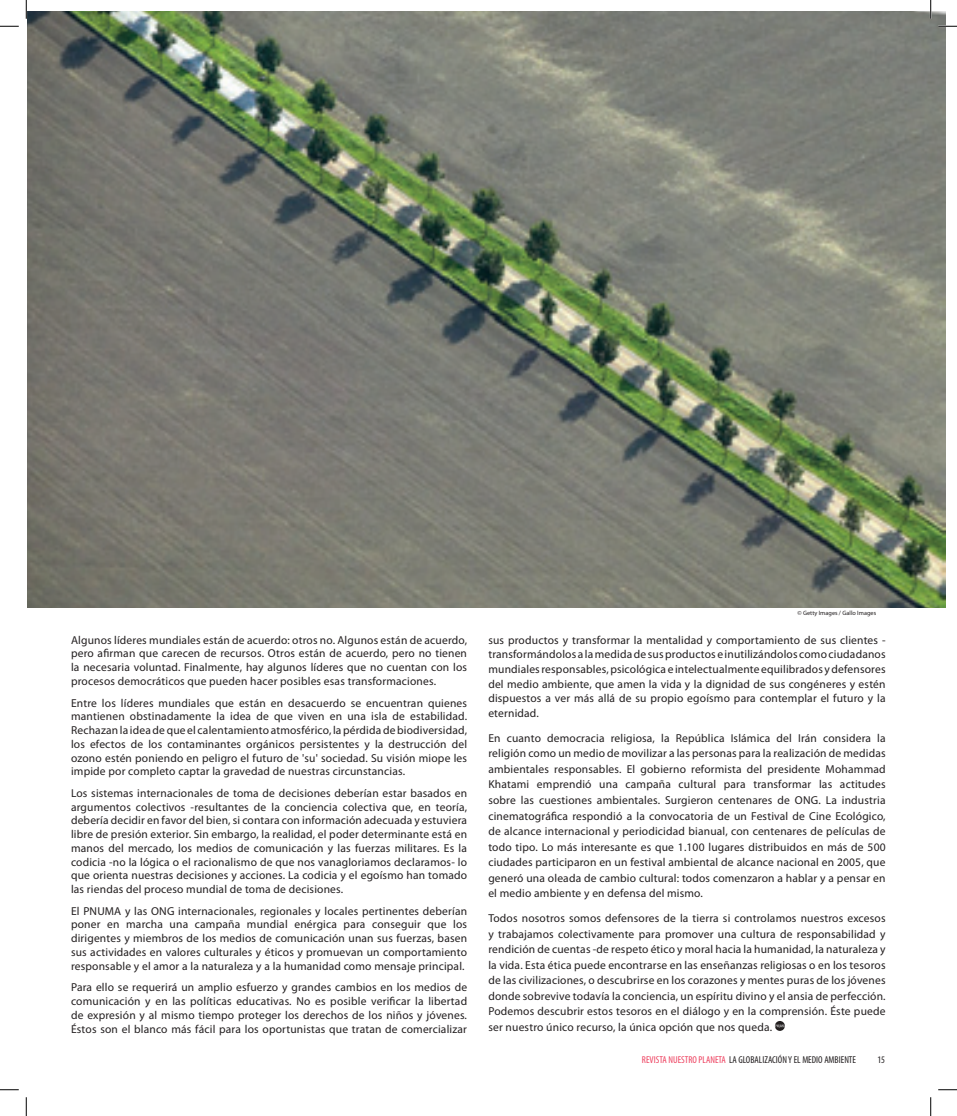
<style>
.page{position:relative;width:957px;height:1116px;background:#fff}
.page>*{position:absolute;margin:0;border:0;box-sizing:border-box;transform-origin:0 0}
.t1{font:11.5px/13.8px "Myriad Pro";letter-spacing:.015em;color:#231f20;text-align:justify}
.t2{font:condensed 10px "Myriad Pro";color:#231f20}
.t3{font:6.25px "Myriad Pro";color:#231f20}
.s1{color:#ee4260}
</style>
<div class="page">
<svg style="left:774px;top:1021px;width:10px;height:9px"></svg>
<svg style="left:775px;top:1024px;width:9px;height:3px"></svg>
<img style="left:27px;top:11px;width:917px;height:597px">
<svg style="left:0;top:25px;width:19px;height:2px"></svg>
<svg style="left:937px;top:25px;width:19px;height:2px"></svg>
<svg style="left:0;top:1089px;width:19px;height:1px"></svg>
<svg style="left:938px;top:1089px;width:18px;height:1px"></svg>
<svg style="left:25px;top:0;width:2px;height:19px"></svg>
<svg style="left:25px;top:1097px;width:2px;height:18px"></svg>
<svg style="left:929px;top:0;width:2px;height:19px"></svg>
<svg style="left:930px;top:1097px;width:1px;height:18px"></svg>
<p class="t1" style="left:71px;top:633px;width:397px">Algunos líderes mundiales están de acuerdo: otros no. Algunos están de acuerdo, pero afirman que carecen de recursos. Otros están de acuerdo, pero no tienen la necesaria voluntad. Finalmente, hay algunos líderes que no cuentan con los procesos democráticos que pueden hacer posibles esas transformaciones.</p>
<p class="t1" style="left:71px;top:695px;width:397px">Entre los líderes mundiales que están en desacuerdo se encuentran quienes mantienen obstinadamente la idea de que viven en una isla de estabilidad.<br>Rechazan la idea de que el calentamiento atmosférico, la pérdida de biodiversidad, los efectos de los contaminantes orgánicos persistentes y la destrucción del ozono estén poniendo en peligro el futuro de 'su' sociedad. Su visión miope les impide por completo captar la gravedad de nuestras circunstancias.</p>
<p class="t1" style="left:71px;top:786px;width:397px">Los sistemas internacionales de toma de decisiones deberían estar basados en argumentos colectivos -resultantes de la conciencia colectiva que, en teoría, debería decidir en favor del bien, si contara con información adecuada y estuviera libre de presión exterior. Sin embargo, la realidad, el poder determinante está en manos del mercado, los medios de comunicación y las fuerzas militares. Es la codicia -no la lógica o el racionalismo de que nos vanagloriamos declaramos- lo que orienta nuestras decisiones y acciones. La codicia y el egoísmo han tomado las riendas del proceso mundial de toma de decisiones.</p>
<p class="t1" style="left:71px;top:903px;width:397px">El PNUMA y las ONG internacionales, regionales y locales pertinentes deberían poner en marcha una campaña mundial enérgica para conseguir que los dirigentes y miembros de los medios de comunicación unan sus fuerzas, basen sus actividades en valores culturales y éticos y promuevan un comportamiento responsable y el amor a la naturaleza y a la humanidad como mensaje principal.</p>
<p class="t1" style="left:71px;top:980px;width:397px">Para ello se requerirá un amplio esfuerzo y grandes cambios en los medios de comunicación y en las políticas educativas. No es posible verificar la libertad de expresión y al mismo tiempo proteger los derechos de los niños y jóvenes.<br>Éstos son el blanco más fácil para los oportunistas que tratan de comercializar</p>
<p class="t3" style="left:797px;top:609px;width:80px">© Getty Images / Gallo Images</p>
<p class="t1" style="left:488px;top:632px;width:398px;line-height:14.6px">sus productos y transformar la mentalidad y comportamiento de sus clientes - transformándolos a la medida de sus productos e inutilizándolos como ciudadanos mundiales responsables, psicológica e intelectualmente equilibrados y defensores del medio ambiente, que amen la vida y la dignidad de sus congéneres y estén dispuestos a ver más allá de su propio egoísmo para contemplar el futuro y la eternidad.</p>
<p class="t1" style="left:488px;top:730px;width:398px;line-height:15.5px">En cuanto democracia religiosa, la República Islámica del Irán considera la religión como un medio de movilizar a las personas para la realización de medidas ambientales responsables. El gobierno reformista del presidente Mohammad Khatami emprendió una campaña cultural para transformar las actitudes sobre las cuestiones ambientales. Surgieron centenares de ONG. La industria cinematográfica respondió a la convocatoria de un Festival de Cine Ecológico, de alcance internacional y periodicidad bianual, con centenares de películas de todo tipo. Lo más interesante es que 1.100 lugares distribuidos en más de 500 ciudades participaron en un festival ambiental de alcance nacional en 2005, que generó una oleada de cambio cultural: todos comenzaron a hablar y a pensar en el medio ambiente y en defensa del mismo.</p>
<p class="t1" style="left:488px;top:910px;width:398px;line-height:15.5px">Todos nosotros somos defensores de la tierra si controlamos nuestros excesos y trabajamos colectivamente para promover una cultura de responsabilidad y rendición de cuentas -de respeto ético y moral hacia la humanidad, la naturaleza y la vida. Esta ética puede encontrarse en las enseñanzas religiosas o en los tesoros de las civilizaciones, o descubrirse en los corazones y mentes puras de los jóvenes donde sobrevive todavía la conciencia, un espíritu divino y el ansia de perfección.<br>Podemos descubrir estos tesoros en el diálogo y en la comprensión. Éste puede ser nuestro único recurso, la única opción que nos queda.</p>
<p class="t2" style="left:641px;top:1053px;width:215px"><span class="s1">REVISTA NUESTRO PLANETA</span> LA GLOBALIZACIÓN Y EL MEDIO AMBIENTE</p>
<p class="t2" style="left:876px;top:1053px;width:9px">15</p>
</div>
